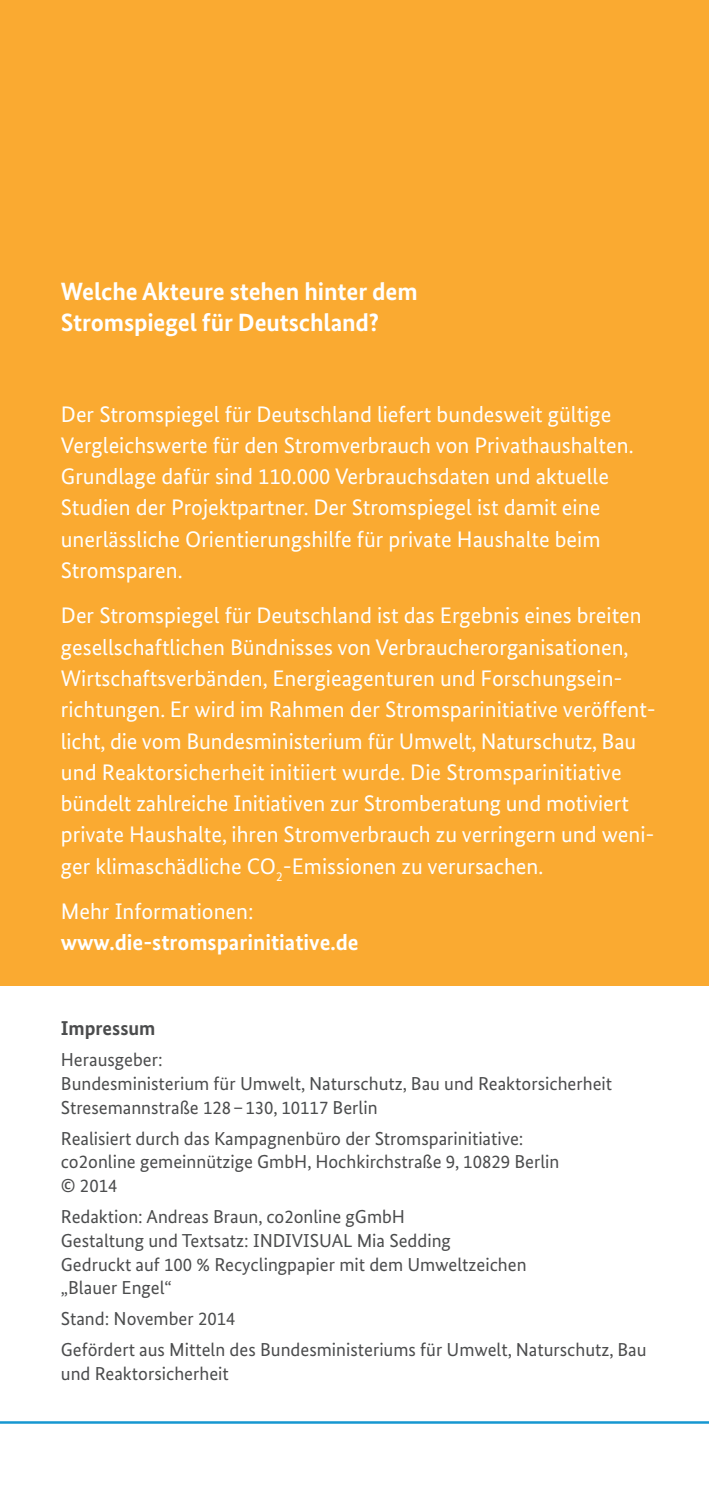
<style>
.page{position:relative;width:709px;height:1489px;background:#fff}
.page>*{position:absolute;margin:0;border:0;box-sizing:border-box;transform-origin:0 0}
.Fließtext_größer{font:700 25px/31.2px "Bundes Sans";letter-spacing:-.005em;color:#fff}
.Fließtext_größer-2{font:22.5px/31.2px "Bundes Sans";color:#fff}
.Fließtext_größer-3{font:700 22.5px/31.2px "Bundes Sans";color:#fff}
.Fließtext_größer-4{font:700 20px "Bundes Sans";color:#4b4c4d}
.Fließtext_größer-5{font:18.75px/23.8px "Bundes Sans";color:#4b4c4d}
.s1{font-weight:400}
</style>
<div class="page">
<div style="left:0;top:0;width:709px;height:984px;background:#faaa31"></div>
<hr style="left:0;top:1420px;width:709px;height:3px;background:#1697d1">
<p class="Fließtext_größer" style="left:61px;top:275px;width:358px">Welche Akteure stehen hinter dem<br>Stromspiegel für Deutschland?</p>
<p class="Fließtext_größer-2" style="left:61px;top:398px;width:574px">Der Stromspiegel für Deutschland liefert bundesweit gültige Vergleichswerte für den Stromverbrauch von Privathaushalten.<br>Grundlage dafür sind 110.000 Verbrauchsdaten und aktuelle Studien der Projektpartner. Der Stromspiegel ist damit eine unerlässliche Orientierungshilfe für private Haushalte beim Stromsparen.</p>
<p class="Fließtext_größer-2" style="left:61px;top:600px;width:596px">Der Stromspiegel für Deutschland ist das Ergebnis eines breiten gesellschaftlichen Bündnisses von Verbraucherorganisationen, Wirtschaftsverbänden, Energieagenturen und Forschungsein&shy;richtungen. Er wird im Rahmen der Stromsparinitiative veröffent&shy;licht, die vom Bundesministerium für Umwelt, Naturschutz, Bau und Reaktorsicherheit initiiert wurde. Die Stromsparinitiative bündelt zahlreiche Initiativen zur Stromberatung und motiviert private Haushalte, ihren Stromverbrauch zu verringern und weni&shy;ger klimaschädliche CO<sub>2</sub>-Emissionen zu verursachen.</p>
<p class="Fließtext_größer-3" style="left:61px;top:895px;width:299px"><span class="s1">Mehr Informationen: </span>www.die-stromsparinitiative.de</p>
<p class="Fließtext_größer-4" style="left:61px;top:1016px;width:96px">Impressum</p>
<p class="Fließtext_größer-5" style="left:61px;top:1047px;width:553px">Herausgeber:<br>Bundesministerium für Umwelt, Naturschutz, Bau und Reaktorsicherheit<br>Stresemannstraße 128–130, 10117 Berlin</p>
<p class="Fließtext_größer-5" style="left:61px;top:1125px;width:500px">Realisiert durch das Kampagnenbüro der Stromsparinitiative: co2online gemeinnützige GmbH, Hochkirchstraße 9, 10829 Berlin © 2014</p>
<p class="Fließtext_größer-5" style="left:61px;top:1204px;width:467px">Redaktion: Andreas Braun, co2online gGmbH<br>Gestaltung und Textsatz: INDIVISUAL Mia Sedding<br>Gedruckt auf 100 % Recyclingpapier mit dem Umweltzeichen „Blauer Engel“</p>
<p class="Fließtext_größer-5" style="left:61px;top:1306px;width:176px">Stand: November 2014</p>
<p class="Fließtext_größer-5" style="left:61px;top:1337px;width:587px">Gefördert aus Mitteln des Bundesministeriums für Umwelt, Naturschutz, Bau und Reaktorsicherheit</p>
</div>
